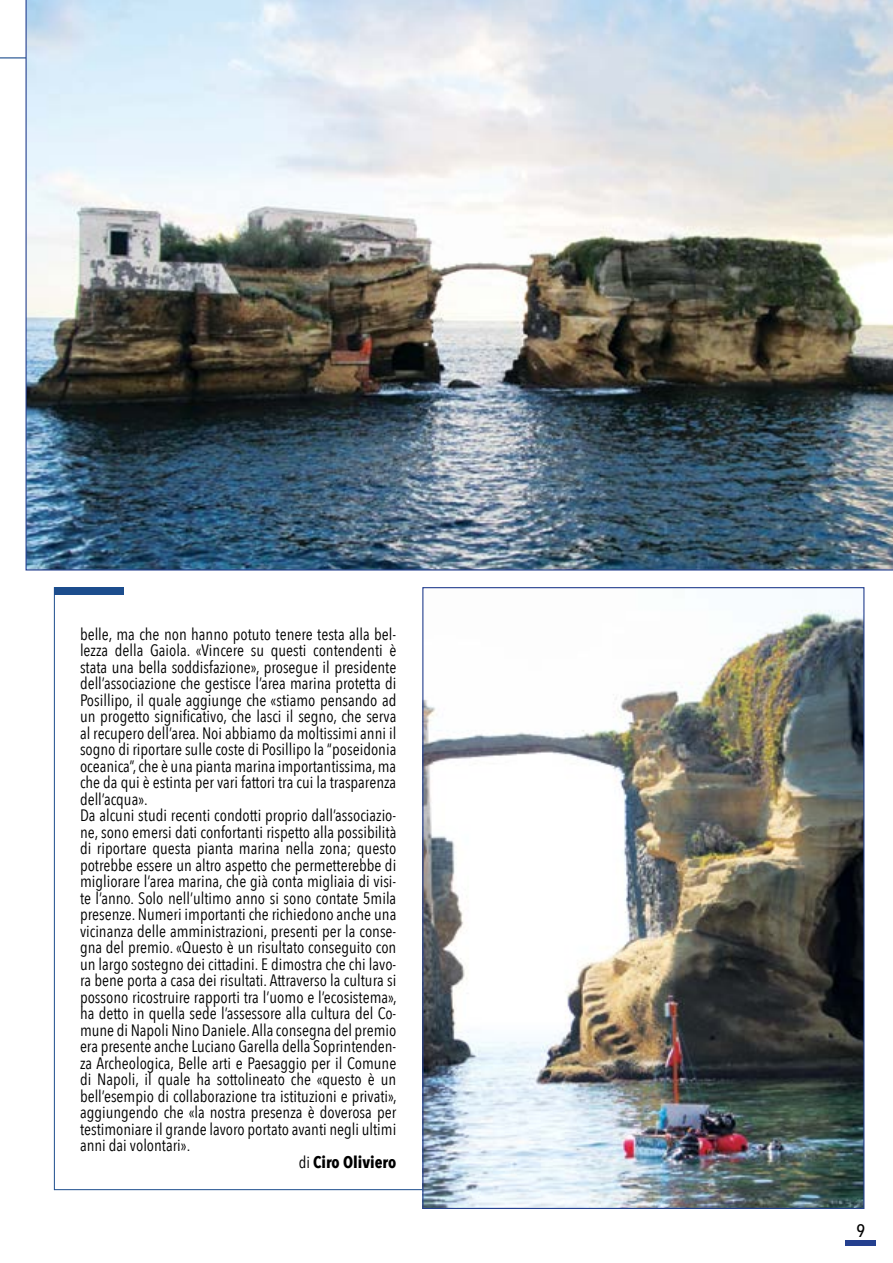
<style>
.page{position:relative;width:893px;height:1263px;background:#fff}
.page>*{position:absolute;margin:0;border:0;box-sizing:border-box;transform-origin:0 0}
.t1{font:500 18px "Avenir Next Condensed";color:#000}
.t2{font:16.5px "Avenir Next Condensed";color:#000}
.t3{font:700 16.5px "Avenir Next Condensed";color:#000}
.s1{font-weight:400}
</style>
<div class="page">
<hr style="left:0;top:57px;width:867px;height:1px;background:#1c4d8d">
<div style="left:845px;top:1240px;width:31px;height:6px;background:#25408f"></div>
<img style="left:424px;top:609px;width:438px;height:598px">
<img style="left:26px;top:0;width:867px;height:570px">
<hr style="left:54px;top:587px;width:1px;height:603px;background:#1c4d8d">
<hr style="left:54px;top:1189px;width:368px;height:1px;background:#1c4d8d">
<div style="left:54px;top:587px;width:69px;height:8px;background:#1c4d8d"></div>
<p class="t2" style="left:80px;top:620px;width:318px">belle, ma che non hanno potuto tenere testa alla bel-</p>
<p class="t2" style="left:80px;top:636px;width:318px">lezza della Gaiola. «Vincere su questi contendenti è</p>
<p class="t2" style="left:80px;top:653px;width:318px">stata una bella soddisfazione», prosegue il presidente</p>
<p class="t2" style="left:80px;top:669px;width:318px">dell’associazione che gestisce l’area marina protetta di</p>
<p class="t2" style="left:80px;top:686px;width:318px">Posillipo, il quale aggiunge che «stiamo pensando ad</p>
<p class="t2" style="left:80px;top:702px;width:318px">un progetto significativo, che lasci il segno, che serva</p>
<p class="t2" style="left:80px;top:719px;width:318px">al recupero dell’area. Noi abbiamo da moltissimi anni il</p>
<p class="t2" style="left:80px;top:735px;width:318px">sogno di riportare sulle coste di Posillipo la “poseidonia</p>
<p class="t2" style="left:80px;top:752px;width:318px">oceanica”, che è una pianta marina importantissima, ma</p>
<p class="t2" style="left:80px;top:768px;width:318px">che da qui è estinta per vari fattori tra cui la trasparenza</p>
<p class="t2" style="left:80px;top:785px;width:69px">dell’acqua».</p>
<p class="t2" style="left:80px;top:801px;width:318px">Da alcuni studi recenti condotti proprio dall’associazio-</p>
<p class="t2" style="left:80px;top:818px;width:318px">ne, sono emersi dati confortanti rispetto alla possibilità</p>
<p class="t2" style="left:80px;top:834px;width:318px">di riportare questa pianta marina nella zona; questo</p>
<p class="t2" style="left:80px;top:851px;width:318px">potrebbe essere un altro aspetto che permetterebbe di</p>
<p class="t2" style="left:80px;top:867px;width:318px">migliorare l’area marina, che già conta migliaia di visi-</p>
<p class="t2" style="left:80px;top:884px;width:318px">te l’anno. Solo nell’ultimo anno si sono contate 5mila</p>
<p class="t2" style="left:80px;top:900px;width:318px">presenze. Numeri importanti che richiedono anche una</p>
<p class="t2" style="left:80px;top:917px;width:318px">vicinanza delle amministrazioni, presenti per la conse-</p>
<p class="t2" style="left:80px;top:933px;width:318px">gna del premio. «Questo è un risultato conseguito con</p>
<p class="t2" style="left:80px;top:950px;width:318px">un largo sostegno dei cittadini. E dimostra che chi lavo-</p>
<p class="t2" style="left:80px;top:966px;width:318px">ra bene porta a casa dei risultati. Attraverso la cultura si</p>
<p class="t2" style="left:80px;top:983px;width:318px">possono ricostruire rapporti tra l’uomo e l’ecosistema»,</p>
<p class="t2" style="left:80px;top:999px;width:318px">ha detto in quella sede l’assessore alla cultura del Co-</p>
<p class="t2" style="left:80px;top:1016px;width:318px">mune di Napoli Nino Daniele. Alla consegna del premio</p>
<p class="t2" style="left:80px;top:1032px;width:318px">era presente anche Luciano Garella della Soprintenden-</p>
<p class="t2" style="left:80px;top:1049px;width:318px">za Archeologica, Belle arti e Paesaggio per il Comune</p>
<p class="t2" style="left:80px;top:1065px;width:318px">di Napoli, il quale ha sottolineato che «questo è un</p>
<p class="t2" style="left:80px;top:1082px;width:318px">bell’esempio di collaborazione tra istituzioni e privati»,</p>
<p class="t2" style="left:80px;top:1098px;width:318px">aggiungendo che «la nostra presenza è doverosa per</p>
<p class="t2" style="left:80px;top:1115px;width:318px">testimoniare il grande lavoro portato avanti negli ultimi</p>
<p class="t2" style="left:80px;top:1131px;width:112px">anni dai volontari».</p>
<p class="t3" style="left:299px;top:1152px;width:99px"><span class="s1">di</span> Ciro Oliviero</p>
<p class="t1" style="left:856px;top:1220px;width:10px">9</p>
</div>
